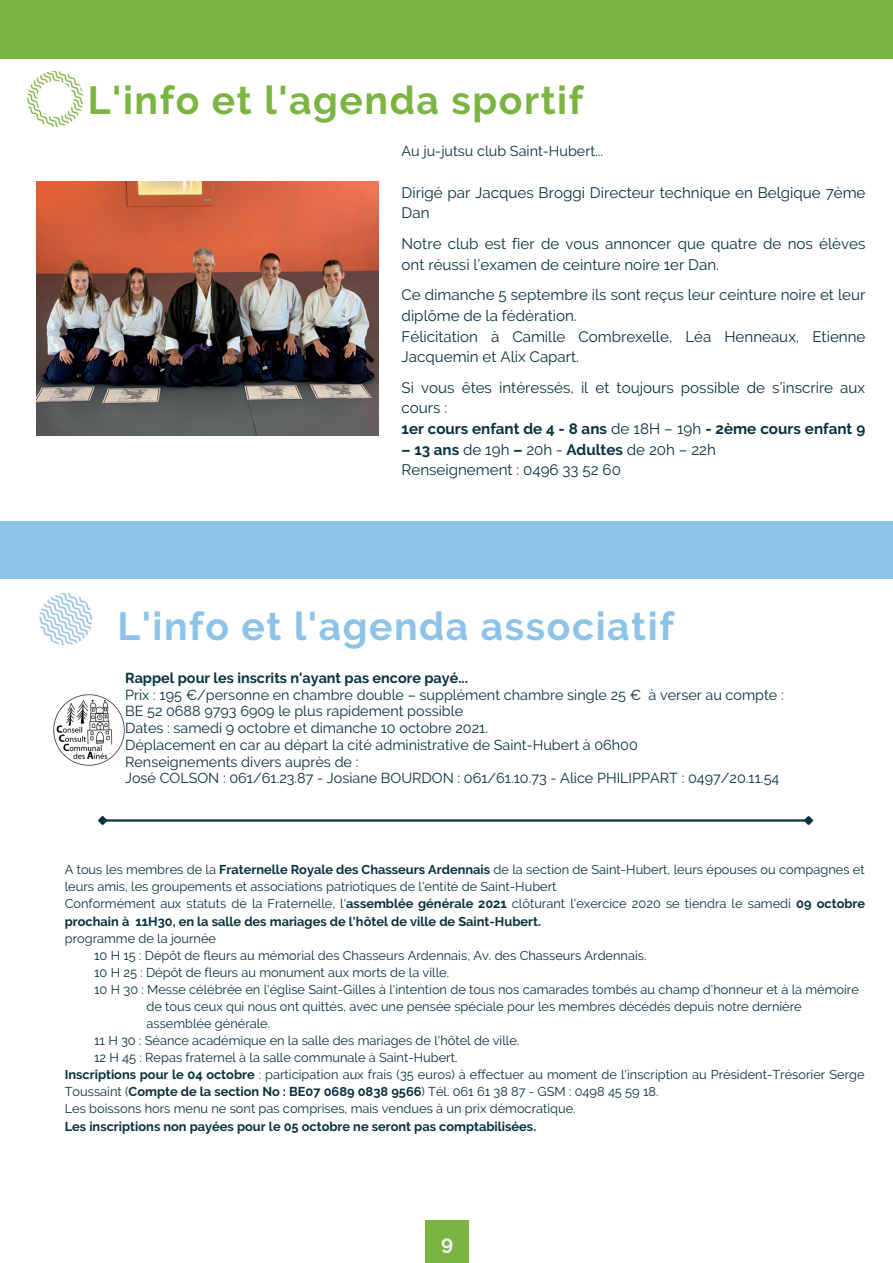
<style>
.page{position:relative;width:893px;height:1263px;background:#fff}
.page>*{position:absolute;margin:0;border:0;box-sizing:border-box;transform-origin:0 0}
.t1{font:700 39.15px "Raleway";letter-spacing:.04em;color:#8dc2e9}
.t2{font:700 39.15px "Raleway";letter-spacing:.04em;color:#7bb441}
.t3{font:700 20.4px "Raleway";color:#ecf4fb}
.t4{font:15.15px/20.7px "Raleway";color:#09313e}
.t5{font:14.4px/16.8px "Raleway";color:#09313e}
.t6{font:700 14.4px "Raleway";color:#09313e}
.t7{font:12.75px/17.1px "Raleway";color:#09313e}
.t8{font:700 12.75px "Raleway";color:#09313e}
.s1{font-weight:700}
</style>
<div class="page">
<div style="left:0;top:0;width:893px;height:59px;background:#7bb441"></div>
<img style="left:27px;top:71px;width:57px;height:56px">
<img style="left:36px;top:181px;width:343px;height:255px">
<div style="left:0;top:521px;width:893px;height:57px;background:#8dc2e9"></div>
<img style="left:39px;top:593px;width:54px;height:53px">
<img style="left:53px;top:694px;width:72px;height:72px">
<hr style="left:105px;top:819px;width:701px;height:3px;background:#09313e">
<svg style="left:98px;top:816px;width:11px;height:9px"></svg>
<svg style="left:802px;top:816px;width:11px;height:9px"></svg>
<div style="left:425px;top:1221px;width:44px;height:42px;background:#7bb441"></div>
<h1 class="t2" style="left:88px;top:78px;width:497px">L'info et l'agenda sportif</h1>
<p class="t5" style="left:402px;top:143px;width:203px">Au ju-jutsu club Saint-Hubert...</p>
<p class="t4" style="left:402px;top:182px;width:465px">Dirigé par Jacques Broggi Directeur technique en Belgique 7ème<br>Dan</p>
<p class="t4" style="left:402px;top:233px;width:465px">Notre club est fier de vous annoncer que quatre de nos élèves ont réussi l’examen de ceinture noire 1er Dan.</p>
<p class="t4" style="left:402px;top:284px;width:465px">Ce dimanche 5 septembre ils sont reçus leur ceinture noire et leur diplôme de la fédération.<br>Félicitation à Camille Combrexelle, Léa Henneaux, Etienne Jacquemin et Alix Capart.</p>
<p class="t4" style="left:402px;top:377px;width:465px">Si vous êtes intéressés, il et toujours possible de s’inscrire aux cours :<br><span class="s1">1er cours enfant de 4 - 8 ans</span> de 18H – 19h <span class="s1">- 2ème cours enfant 9</span></p>
<p class="t4" style="left:402px;top:439px;width:316px"><span class="s1">– 13 ans</span> de 19h <span class="s1">–</span> 20h - <span class="s1">Adultes</span> de 20h – 22h<br>Renseignement : 0496 33 52 60</p>
<h1 class="t1" style="left:117px;top:604px;width:558px">L'info et l'agenda associatif</h1>
<p class="t6" style="left:125px;top:670px;width:344px">Rappel pour les inscrits n'ayant pas encore payé...</p>
<p class="t5" style="left:125px;top:686px;width:660px">Prix : 195 €/personne en chambre double – supplément chambre single 25 € à verser au compte :<br>BE 52 0688 9793 6909 le plus rapidement possible<br>Dates : samedi 9 octobre et dimanche 10 octobre 2021.<br>Déplacement en car au départ la cité administrative de Saint-Hubert à 06h00<br>Renseignements divers auprès de :<br>José COLSON : 061/61.23.87 - Josiane BOURDON : 061/61.10.73 - Alice PHILIPPART : 0497/20.11.54</p>
<p class="t7" style="left:65px;top:861px;width:802px">A tous les membres de la <span class="s1">Fraternelle Royale des Chasseurs Ardennais</span> de la section de Saint-Hubert, leurs épouses ou compagnes et leurs amis, les groupements et associations patriotiques de l'entité de Saint-Hubert<br>Conformément aux statuts de la Fraternelle, l'<span class="s1">assemblée générale 2021</span> clôturant l'exercice 2020 se tiendra le samedi <span class="s1">09 octobre prochain à 11H30, en la salle des mariages de l'hôtel de ville de Saint-Hubert.</span></p>
<p class="t7" style="left:65px;top:929px;width:153px">programme de la journée</p>
<p class="t7" style="left:94px;top:947px;width:554px">10 H 15 : Dépôt de fleurs au mémorial des Chasseurs Ardennais, Av. des Chasseurs Ardennais.</p>
<p class="t7" style="left:94px;top:964px;width:356px">10 H 25 : Dépôt de fleurs au monument aux morts de la ville.</p>
<p class="t7" style="left:94px;top:981px;width:766px">10 H 30 : Messe célébrée en l'église Saint-Gilles à l'intention de tous nos camarades tombés au champ d'honneur et à la mémoire</p>
<p class="t7" style="left:146px;top:998px;width:657px">de tous ceux qui nous ont quittés, avec une pensée spéciale pour les membres décédés depuis notre dernière</p>
<p class="t7" style="left:146px;top:1015px;width:125px">assemblée générale.</p>
<p class="t7" style="left:94px;top:1032px;width:427px">11 H 30 : Séance académique en la salle des mariages de l'hôtel de ville.</p>
<p class="t7" style="left:94px;top:1049px;width:365px">12 H 45 : Repas fraternel à la salle communale à Saint-Hubert.</p>
<p class="t7" style="left:65px;top:1066px;width:801px"><span class="s1">Inscriptions pour le 04 octobre</span> : participation aux frais (35 euros) à effectuer au moment de l'inscription au Président-Trésorier Serge</p>
<p class="t7" style="left:65px;top:1083px;width:595px">Toussaint (<span class="s1">Compte de la section No : BE07 0689 0838 9566</span>) Tél. 061 61 38 87 - GSM : 0498 45 59 18.</p>
<p class="t7" style="left:65px;top:1100px;width:512px">Les boissons hors menu ne sont pas comprises, mais vendues à un prix démocratique.</p>
<p class="t8" style="left:65px;top:1119px;width:473px">Les inscriptions non payées pour le 05 octobre ne seront pas comptabilisées.</p>
<h2 class="t3" style="left:441px;top:1231px;width:14px">9</h2>
</div>
